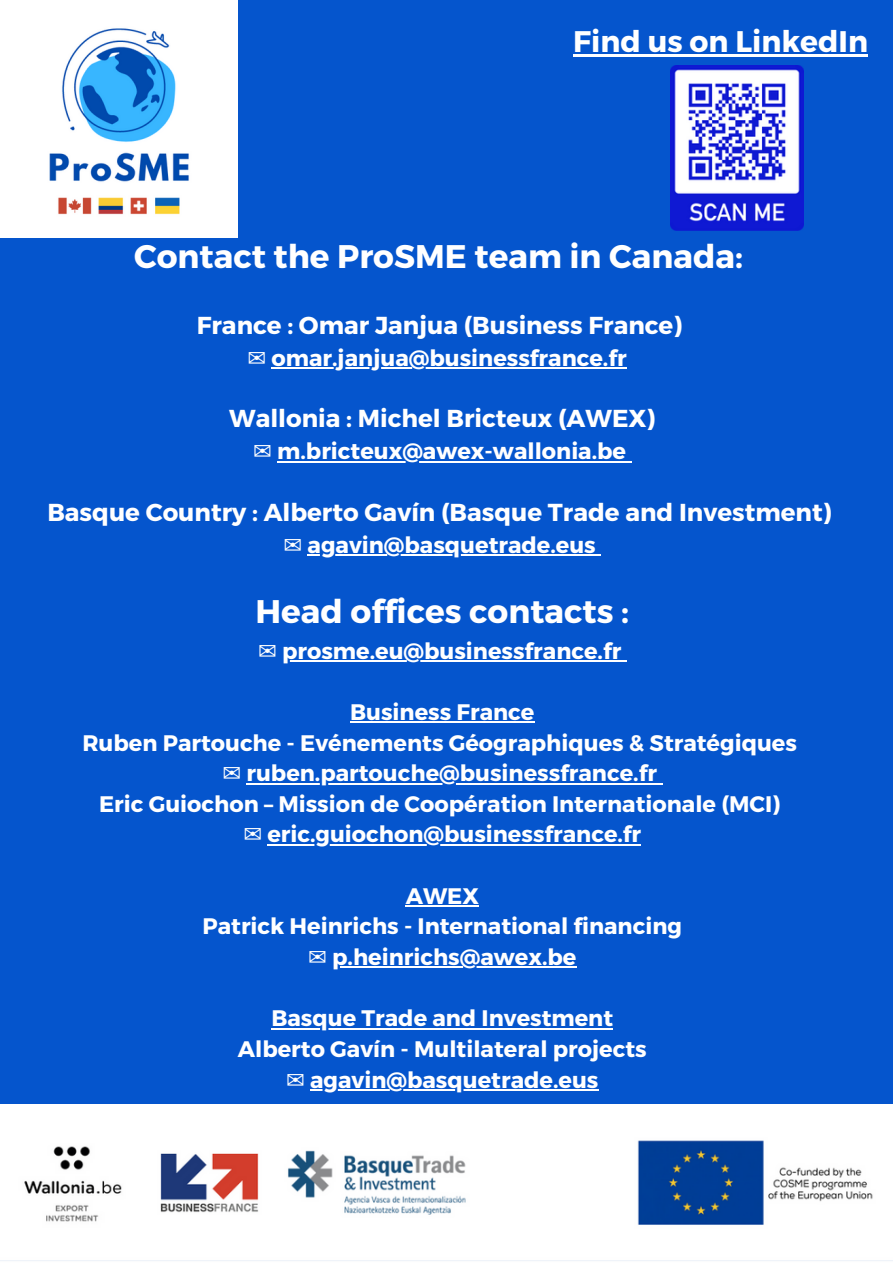
<style>
.page{position:relative;width:893px;height:1264px;background:#fff}
.page>*{position:absolute;margin:0;border:0;box-sizing:border-box;transform-origin:0 0}
.t1{font:700 32.7px "Montserrat";color:#fff}
.t2{font:700 29.7px "Montserrat";color:#fff}
.t3{font:700 24.45px "Montserrat";color:#fff}
.t4{font:700 22.5px/30.6px "Montserrat";color:#fff;text-align:center}
.s1{font-family:"DejaVu Sans";font-weight:400}
</style>
<div class="page">
<div style="left:0;top:0;width:892px;height:1262px;background:#0555cd"></div>
<img style="left:0;top:0;width:237px;height:237px">
<img style="left:0;top:1104px;width:892px;height:158px">
<img style="left:670px;top:65px;width:133px;height:165px">
<hr style="left:573px;top:54px;width:295px;height:2px;background:#fff">
<hr style="left:271px;top:367px;width:355px;height:2px;background:#fff">
<hr style="left:277px;top:461px;width:349px;height:1px;background:#fff">
<hr style="left:307px;top:554px;width:288px;height:2px;background:#fff">
<svg style="left:595px;top:554px;width:6px;height:2px"></svg>
<hr style="left:282px;top:660px;width:339px;height:1px;background:#fff">
<hr style="left:350px;top:721px;width:184px;height:2px;background:#fff">
<hr style="left:246px;top:782px;width:411px;height:2px;background:#fff">
<hr style="left:267px;top:844px;width:374px;height:1px;background:#fff">
<hr style="left:405px;top:905px;width:74px;height:1px;background:#fff">
<hr style="left:332px;top:966px;width:244px;height:2px;background:#fff">
<hr style="left:271px;top:1027px;width:342px;height:2px;background:#fff">
<hr style="left:310px;top:1089px;width:288px;height:1px;background:#fff">
<h2 class="t2" style="left:573px;top:22px;width:296px">Find us on LinkedIn</h2>
<h1 class="t1" style="left:134px;top:235px;width:610px">Contact the ProSME team in Canada:</h1>
<p class="t3" style="left:197px;top:309px;width:487px">France : Omar Janjua (Business France)</p>
<p class="t4" style="left:247px;top:341px;width:380px"><span class="s1">✉</span> omar.janjua@businessfrance.fr</p>
<p class="t3" style="left:229px;top:403px;width:427px">Wallonia : Michel Bricteux (AWEX)</p>
<p class="t4" style="left:253px;top:435px;width:374px"><span class="s1">✉</span> m.bricteux@awex-wallonia.be</p>
<p class="t3" style="left:47px;top:496px;width:785px">Basque Country : Alberto Gavín (Basque Trade and Investment)</p>
<p class="t4" style="left:283px;top:528px;width:314px"><span class="s1">✉</span> agavin@basquetrade.eus</p>
<h1 class="t1" style="left:255px;top:590px;width:375px">Head offices contacts :</h1>
<p class="t4" style="left:258px;top:634px;width:364px"><span class="s1">✉</span> prosme.eu@businessfrance.fr</p>
<p class="t4" style="left:82px;top:695px;width:716px">Business France<br>Ruben Partouche - Evénements Géographiques &amp; Stratégiques <span class="s1">✉</span> ruben.partouche@businessfrance.fr<br>Eric Guiochon – Mission de Coopération Internationale (MCI)<br><span class="s1">✉</span> eric.guiochon@businessfrance.fr</p>
<p class="t4" style="left:202px;top:879px;width:481px">AWEX<br>Patrick Heinrichs - International financing <span class="s1">✉</span> p.heinrichs@awex.be</p>
<p class="t4" style="left:238px;top:1001px;width:410px">Basque Trade and Investment<br>Alberto Gavín - Multilateral projects <span class="s1">✉</span> agavin@basquetrade.eus</p>
</div>
